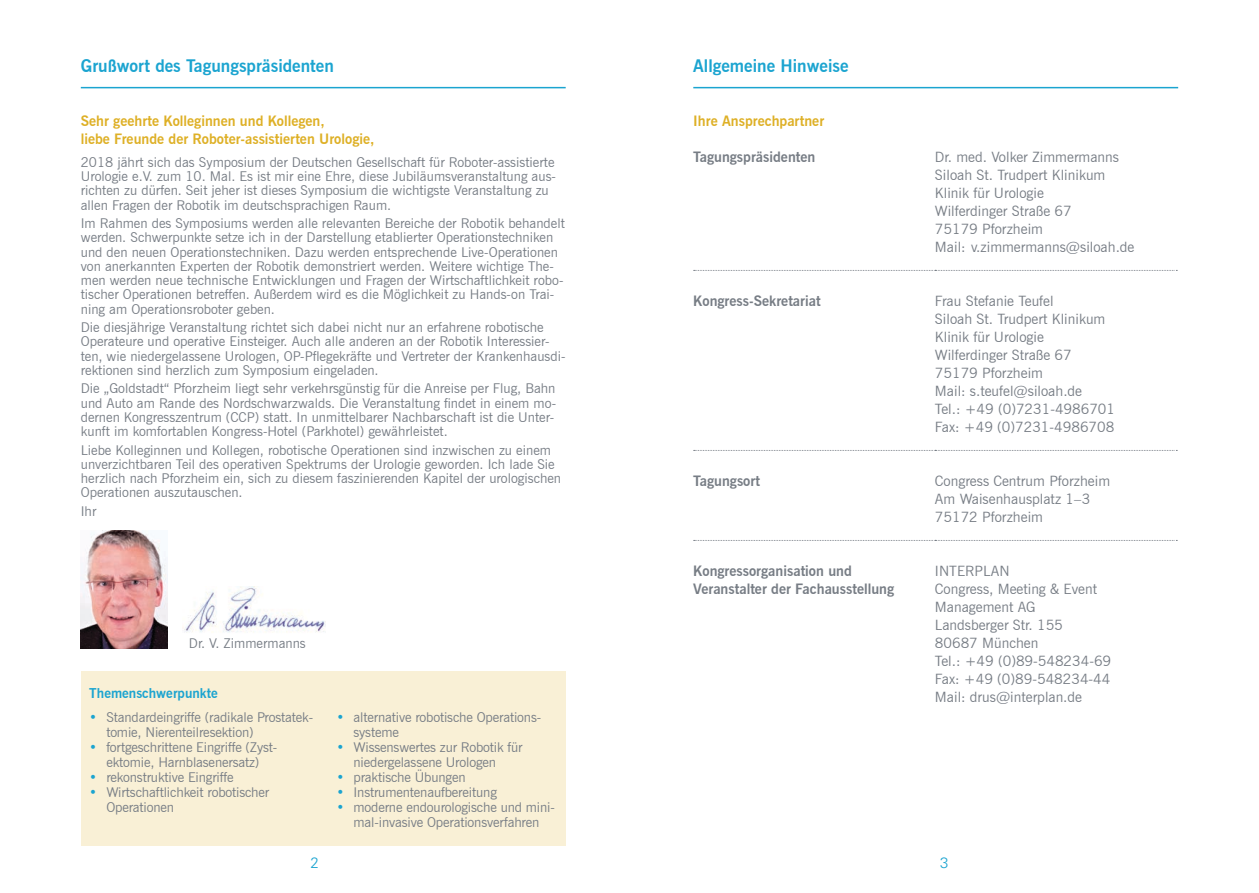
<style>
.page{position:relative;width:1259px;height:893px;background:#fff}
.page>*{position:absolute;margin:0;border:0;box-sizing:border-box;transform-origin:0 0}
.t1{font:700 17.25px "News Gothic BT";color:#1ba4d0}
.t2{font:300 15px "Univers LT Std";color:#1ba4d0}
.t3{font:14.25px/18px "News Gothic BT";color:#777d85}
.t4{font:700 14.25px/18px "News Gothic BT";color:#777d85}
.t5{font:700 14.25px/18px "News Gothic BT";color:#deb026}
.t6{font:13.5px/14.2px "News Gothic BT";color:#777d85}
.t7{font:700 13.5px "News Gothic BT";color:#1ba4d0}
.s1{color:#1ba4d0}
</style>
<div class="page">
<hr style="left:693px;top:87px;width:485px;height:1px;background:#1ba4d0">
<img style="left:182px;top:586px;width:143px;height:47px">
<img style="left:81px;top:530px;width:87px;height:119px">
<svg style="left:693px;top:270px;width:484px;height:1px"></svg>
<svg style="left:693px;top:450px;width:484px;height:1px"></svg>
<svg style="left:693px;top:540px;width:484px;height:1px"></svg>
<hr style="left:81px;top:87px;width:485px;height:1px;background:#1ba4d0">
<div style="left:81px;top:671px;width:485px;height:175px;background:#f9f0d6"></div>
<p class="t1" style="left:81px;top:55px;width:255px">Grußwort des Tagungspräsidenten</p>
<p class="t5" style="left:81px;top:112px;width:295px">Sehr geehrte Kolleginnen und Kollegen,<br>liebe Freunde der Roboter-assistierten Urologie,</p>
<p class="t6" style="left:81px;top:155px;width:477px">2018 jährt sich das Symposium der Deutschen Gesellschaft für Roboter-assistierte Urologie e.V. zum 10. Mal. Es ist mir eine Ehre, diese Jubiläumsveranstaltung aus&shy;richten zu dürfen. Seit jeher ist dieses Symposium die wichtigste Veranstaltung zu allen Fragen der Robotik im deutschsprachigen Raum.</p>
<p class="t6" style="left:81px;top:216px;width:485px">Im Rahmen des Symposiums werden alle relevanten Bereiche der Robotik behandelt werden. Schwerpunkte setze ich in der Darstellung etablierter Operationstechniken und den neuen Operationstechniken. Dazu werden entsprechende Live-Operationen von anerkannten Experten der Robotik demonstriert werden. Weitere wichtige The&shy;men werden neue technische Entwicklungen und Fragen der Wirtschaftlichkeit robo&shy;tischer Operationen betreffen. Außerdem wird es die Möglichkeit zu Hands-on Trai&shy;ning am Operationsroboter geben.</p>
<p class="t6" style="left:81px;top:320px;width:486px">Die diesjährige Veranstaltung richtet sich dabei nicht nur an erfahrene robotische Operateure und operative Einsteiger. Auch alle anderen an der Robotik Interessier&shy;ten, wie niedergelassene Urologen, OP-Pflegekräfte und Vertreter der Krankenhausdi&shy;rektionen sind herzlich zum Symposium eingeladen.</p>
<p class="t6" style="left:81px;top:381px;width:477px">Die „Goldstadt“ Pforzheim liegt sehr verkehrsgünstig für die Anreise per Flug, Bahn und Auto am Rande des Nordschwarzwalds. Die Veranstaltung findet in einem mo&shy;dernen Kongresszentrum (CCP) statt. In unmittelbarer Nachbarschaft ist die Unter&shy;kunft im komfortablen Kongress-Hotel (Parkhotel) gewährleistet.</p>
<p class="t6" style="left:81px;top:443px;width:482px">Liebe Kolleginnen und Kollegen, robotische Operationen sind inzwischen zu einem unverzichtbaren Teil des operativen Spektrums der Urologie geworden. Ich lade Sie herzlich nach Pforzheim ein, sich zu diesem faszinierenden Kapitel der urologischen Operationen auszutauschen.</p>
<p class="t6" style="left:81px;top:504px;width:17px">Ihr</p>
<p class="t6" style="left:189px;top:636px;width:118px">Dr. V. Zimmermanns</p>
<p class="t7" style="left:89px;top:685px;width:130px">Themenschwerpunkte</p>
<p class="t6" style="left:106px;top:709px;width:208px;line-height:15px;text-indent:-17px"><span class="s1">•</span> Standardeingriffe (radikale Prostatek&shy;tomie, Nierenteilresektion)</p>
<p class="t6" style="left:89px;top:739px;width:188px;line-height:15px;text-align:center"><span class="s1">•</span> fortgeschrittene Eingriffe (Zyst&shy;ektomie, Harnblasenersatz)</p>
<p class="t6" style="left:89px;top:770px;width:146px"><span class="s1">•</span> rekonstruktive Eingriffe</p>
<p class="t6" style="left:106px;top:784px;width:164px;line-height:15px;text-indent:-17px"><span class="s1">•</span> Wirtschaftlichkeit robotischer<br>Operationen</p>
<p class="t6" style="left:353px;top:709px;width:188px;line-height:15px;text-indent:-17px"><span class="s1">•</span> alternative robotische Operations&shy;systeme</p>
<p class="t6" style="left:353px;top:739px;width:171px;line-height:15px;text-indent:-17px"><span class="s1">•</span> Wissenswertes zur Robotik für niedergelassene Urologen</p>
<p class="t6" style="left:336px;top:770px;width:131px"><span class="s1">•</span> praktische Übungen</p>
<p class="t6" style="left:336px;top:785px;width:162px"><span class="s1">•</span> Instrumentenaufbereitung</p>
<p class="t6" style="left:336px;top:799px;width:220px;line-height:15px;text-align:center"><span class="s1">•</span> moderne endourologische und mini&shy;mal-invasive Operationsverfahren</p>
<p class="t1" style="left:693px;top:55px;width:157px">Allgemeine Hinweise</p>
<p class="t5" style="left:693px;top:112px;width:132px">Ihre Ansprechpartner</p>
<p class="t4" style="left:693px;top:148px;width:124px">Tagungspräsidenten</p>
<p class="t3" style="left:935px;top:148px;width:201px">Dr. med. Volker Zimmermanns<br>Siloah St. Trudpert Klinikum<br>Klinik für Urologie<br>Wilferdinger Straße 67<br>75179 Pforzheim<br>Mail: v.zimmermanns@siloah.de</p>
<p class="t4" style="left:693px;top:292px;width:129px">Kongress-Sekretariat</p>
<p class="t3" style="left:935px;top:292px;width:182px">Frau Stefanie Teufel<br>Siloah St. Trudpert Klinikum<br>Klinik für Urologie<br>Wilferdinger Straße 67<br>75179 Pforzheim<br>Mail: s.teufel@siloah.de<br>Tel.: +49 (0)7231-4986701<br>Fax: +49 (0)7231-4986708</p>
<p class="t4" style="left:693px;top:472px;width:68px">Tagungsort</p>
<p class="t3" style="left:935px;top:472px;width:177px">Congress Centrum Pforzheim<br>Am Waisenhausplatz 1–3<br>75172 Pforzheim</p>
<p class="t4" style="left:693px;top:562px;width:202px">Kongressorganisation und<br>Veranstalter der Fachausstellung</p>
<p class="t3" style="left:935px;top:562px;width:178px">INTERPLAN<br>Congress, Meeting &amp; Event<br>Management AG<br>Landsberger Str. 155<br>80687 München<br>Tel.: +49 (0)89-548234-69<br>Fax: +49 (0)89-548234-44<br>Mail: drus@interplan.de</p>
<p class="t2" style="left:310px;top:853px;width:10px">2</p>
<p class="t2" style="left:940px;top:854px;width:10px">3</p>
</div>
